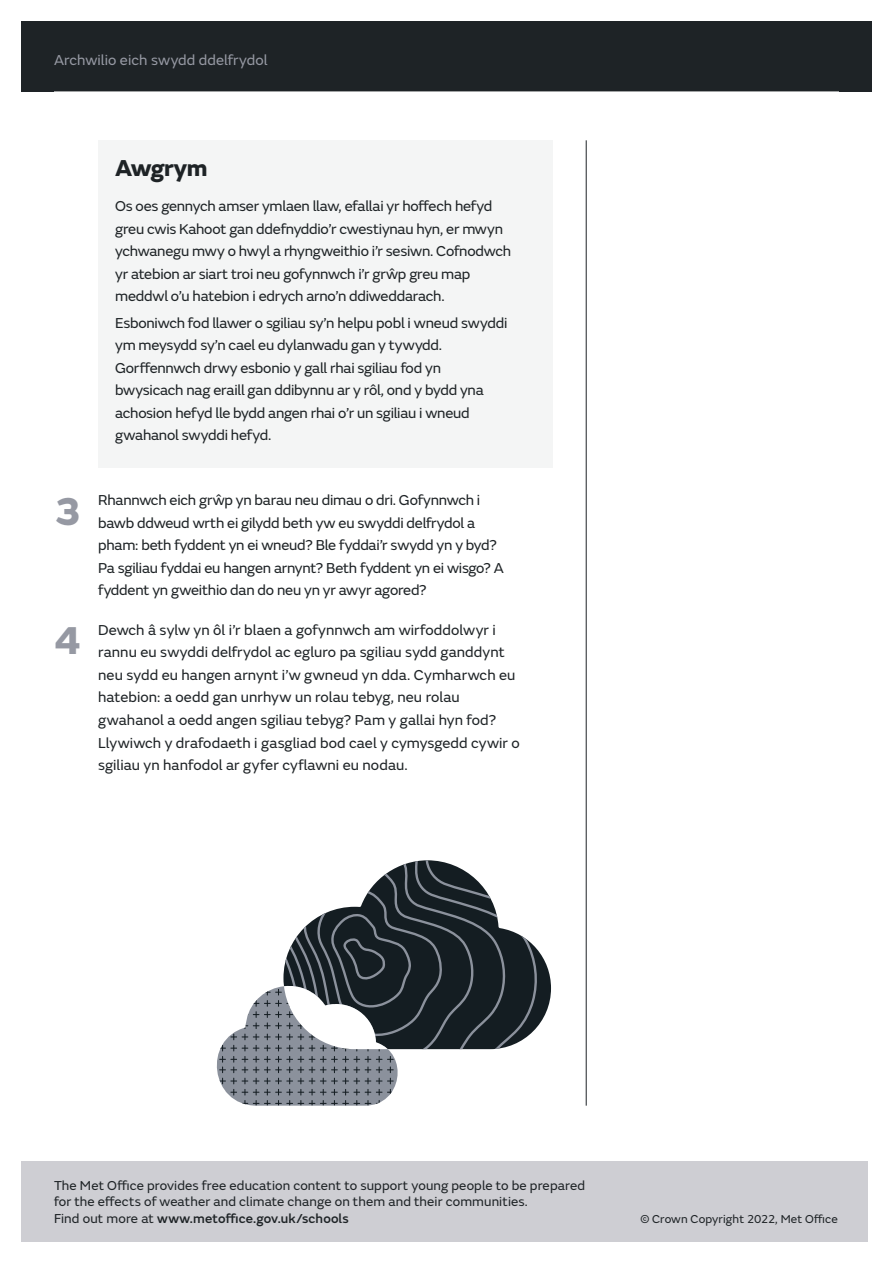
<style>
.page{position:relative;width:893px;height:1263px;background:#fff}
.page>*{position:absolute;margin:0;border:0;box-sizing:border-box;transform-origin:0 0}
.t1{font:800 40.5px "FS Emeric";color:#9699a3}
.MO_Lesson_plan_bulle{font:800 24px "FS Emeric";letter-spacing:-.015em;color:#1e2326}
.MO_Lesson_plan_bulle-2{font:15px/22.5px "FS Emeric";letter-spacing:-.015em;color:#1e2326}
.MO_Lesson_plan_bulle-3{font:15px/22.5px "FS Emeric";letter-spacing:.005em;color:#1e2326}
.MO_Lesson_plan_cover{font:15px "FS Emeric";letter-spacing:.005em;color:#9699a3}
.MO_Lesson_plan_intro{font:13.5px/16.5px "FS Emeric";letter-spacing:.01em;color:#1e2326}
.MO_Lesson_plan_intro-2{font:500 13.5px "FS Emeric";letter-spacing:.01em;color:#1e2326}
.MO_Lesson_plan_copyr{font:12px "FS Emeric";letter-spacing:.01em;color:#1e2326}
.s1{font-weight:400}
</style>
<div class="page">
<div style="left:21px;top:21px;width:851px;height:71px;background:#1e2326"></div>
<hr style="left:586px;top:140px;width:1px;height:966px;background:#1e2326">
<div style="left:21px;top:1161px;width:846px;height:81px;background:#ceced3"></div>
<svg style="left:284px;top:860px;width:266px;height:189px"></svg>
<svg style="left:216px;top:970px;width:194px;height:136px"></svg>
<div style="left:98px;top:140px;width:454px;height:328px;background:#f4f5f5"></div>
<p class="MO_Lesson_plan_cover" style="left:54px;top:49px;width:215px">Archwilio eich swydd ddelfrydol</p>
<p class="MO_Lesson_plan_bulle" style="left:115px;top:149px;width:94px">Awgrym</p>
<p class="MO_Lesson_plan_bulle-2" style="left:115px;top:194px;width:397px">Os oes gennych amser ymlaen llaw, efallai yr hoffech hefyd greu cwis Kahoot gan ddefnyddio’r cwestiynau hyn, er mwyn ychwanegu mwy o hwyl a rhyngweithio i’r sesiwn. Cofnodwch yr atebion ar siart troi neu gofynnwch i’r grŵp greu map meddwl o’u hatebion i edrych arno’n ddiweddarach.</p>
<p class="MO_Lesson_plan_bulle-2" style="left:115px;top:311px;width:394px">Esboniwch fod llawer o sgiliau sy’n helpu pobl i wneud swyddi ym meysydd sy’n cael eu dylanwadu gan y tywydd.<br>Gorffennwch drwy esbonio y gall rhai sgiliau fod yn bwysicach nag eraill gan ddibynnu ar y rôl, ond y bydd yna achosion hefyd lle bydd angen rhai o’r un sgiliau i wneud gwahanol swyddi hefyd.</p>
<p class="t1" style="left:54px;top:479px;width:29px">3</p>
<p class="t1" style="left:54px;top:608px;width:29px">4</p>
<p class="MO_Lesson_plan_bulle-2" style="left:98px;top:488px;width:407px">Rhannwch eich grŵp yn barau neu dimau o dri. Gofynnwch i bawb ddweud wrth ei gilydd beth yw eu swyddi delfrydol a pham: beth fyddent yn ei wneud? Ble fyddai’r swydd yn y byd?<br>Pa sgiliau fyddai eu hangen arnynt? Beth fyddent yn ei wisgo? A fyddent yn gweithio dan do neu yn yr awyr agored?</p>
<p class="MO_Lesson_plan_bulle-3" style="left:98px;top:618px;width:423px">Dewch â sylw yn ôl i’r blaen a gofynnwch am wirfoddolwyr i rannu eu swyddi delfrydol ac egluro pa sgiliau sydd ganddynt neu sydd eu hangen arnynt i’w gwneud yn dda. Cymharwch eu hatebion: a oedd gan unrhyw un rolau tebyg, neu rolau gwahanol a oedd angen sgiliau tebyg? Pam y gallai hyn fod?<br>Llywiwch y drafodaeth i gasgliad bod cael y cymysgedd cywir o sgiliau yn hanfodol ar gyfer cyflawni eu nodau.</p>
<p class="MO_Lesson_plan_intro" style="left:54px;top:1176px;width:533px">The Met Office provides free education content to support young people to be prepared for the effects of weather and climate change on them and their communities.</p>
<p class="MO_Lesson_plan_intro-2" style="left:54px;top:1208px;width:296px"><span class="s1">Find out more at</span> www.metoffice.gov.uk/schools</p>
<p class="MO_Lesson_plan_copyr" style="left:640px;top:1210px;width:199px">© Crown Copyright 2022, Met Office</p>
</div>
